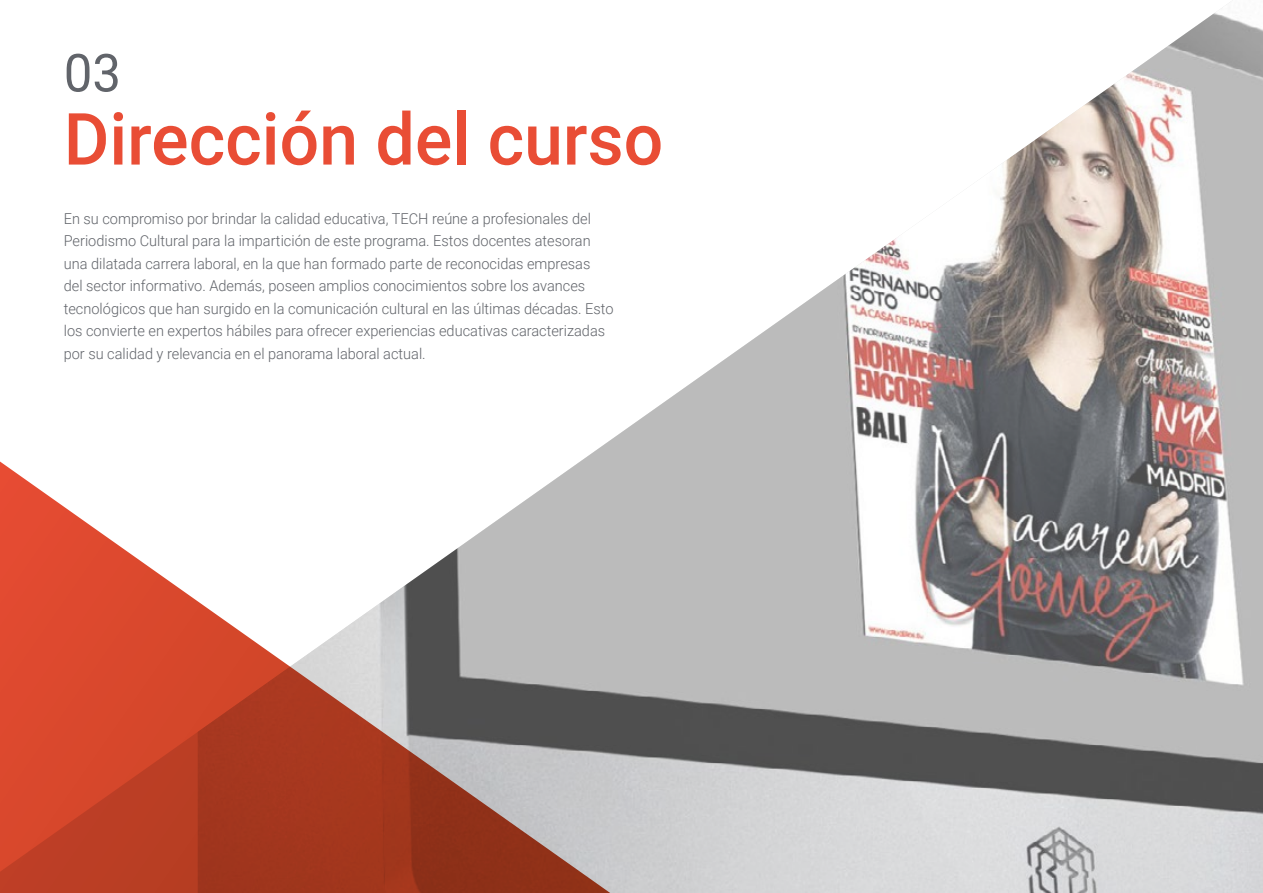
<style>
.page{position:relative;width:1263px;height:893px;background:#fff}
.page>*{position:absolute;margin:0;border:0;box-sizing:border-box;transform-origin:0 0}
.t1{font:500 72px "Roboto";color:#e94d35}
.t2{font:52.5px "Roboto";color:#61646a}
.t3{font:300 15px/22.5px "Roboto";color:#61646a}
</style>
<div class="page">
<img style="left:602px;top:2px;width:661px;height:891px">
<svg style="left:0;top:446px;width:640px;height:447px"></svg>
<h2 class="t2" style="left:64px;top:36px;width:59px">03</h2>
<h1 class="t1" style="left:64px;top:89px;width:601px">Dirección del curso</h1>
<p class="t3" style="left:64px;top:207px;width:551px">En su compromiso por brindar la calidad educativa, TECH reúne a profesionales del Periodismo Cultural para la impartición de este programa. Estos docentes atesoran una dilatada carrera laboral, en la que han formado parte de reconocidas empresas<br>del sector informativo. Además, poseen amplios conocimientos sobre los avances tecnológicos que han surgido en la comunicación cultural en las últimas décadas. Esto los convierte en expertos hábiles para ofrecer experiencias educativas caracterizadas por su calidad y relevancia en el panorama laboral actual.</p>
</div>
